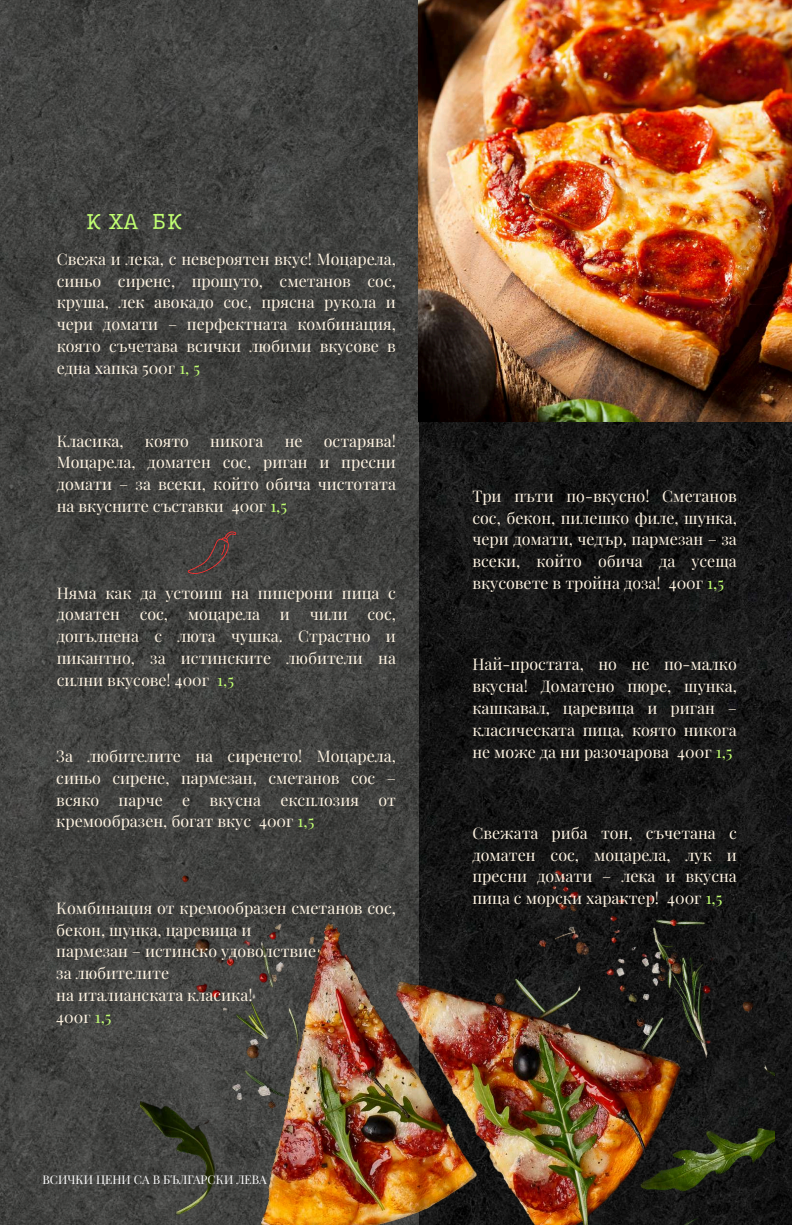
<style>
.page{position:relative;width:792px;height:1225px;background:#fff}
.page>*{position:absolute;margin:0;border:0;box-sizing:border-box;transform-origin:0 0}
.t1{font:21.4px "Carollo Playscript";color:#c1ff72}
.t2{font:16px/21.8px "Playfair Display";color:#fff4e2;text-align:justify}
.t3{font:12px "Playfair Display";color:#fff}
.s1{color:#c1ff72}
</style>
<div class="page">
<img style="left:418px;top:422px;width:374px;height:802px">
<img style="left:0;top:0;width:418px;height:1224px">
<img style="left:418px;top:0;width:374px;height:422px">
<img style="left:141px;top:748px;width:633px;height:476px">
<svg style="left:188px;top:531px;width:48px;height:42px;background:#4d403e"></svg>
<h1 class="t1" style="left:86px;top:208px;width:96px">E GA DE</h1>
<p class="t2" style="left:57px;top:247px;width:341px">Свежа и лека, с невероятен вкус! Моцарела, синьо сирене, прошуто, сметанов сос, круша, лек авокадо сос, прясна рукола и чери домати – перфектната комбинация, която съчетава всички любими вкусове в една хапка 500г <span class="s1">1, 5</span></p>
<p class="t2" style="left:57px;top:429px;width:341px;text-indent:267px">остарява!<br>Моцарела, доматен сос, риган и пресни домати – за всеки, който обича чистотата на вкусните съставки 400г <span class="s1">1,5</span></p>
<p class="t2" style="left:57px;top:429px;width:68px">Класика,</p>
<p class="t2" style="left:145px;top:429px;width:46px">която</p>
<p class="t2" style="left:210px;top:429px;width:55px">никога</p>
<p class="t2" style="left:285px;top:429px;width:19px">не</p>
<p class="t2" style="left:57px;top:581px;width:341px">Няма как да устоиш на пиперoни пица с доматен сос, моцарела и чили сос, допълнена с люта чушка. Страстно и пикантно, за истинските любители на силни вкусове! 400г <span class="s1">1,5</span></p>
<p class="t2" style="left:56px;top:744px;width:341px">За любителите на сиренето! Моцарела, синьо сирене, пармезан, сметанов сос – всяко парче е вкусна експлозия от кремообразен, богат вкус 400г <span class="s1">1,5</span></p>
<p class="t2" style="left:56px;top:896px;width:341px;text-align:left">Комбинация от кремообразен сметанов сос, бекон, шунка, царевица и<br>пармезан – истинско удоволствие<br>за любителите<br>на италианската класика!<br>400г <span class="s1">1,5</span></p>
<p class="t3" style="left:42px;top:1170px;width:226px">ВСИЧКИ ЦЕНИ СА В БЪЛГАРСКИ ЛЕВА</p>
<p class="t2" style="left:472px;top:484px;width:266px">Три пъти по-вкусно! Сметанов сос, бекон, пилешко филе, шунка, чери домати, чедър, пармезан – за всеки, който обича да усеща вкусовете в тройна доза! 400г <span class="s1">1,5</span></p>
<p class="t2" style="left:472px;top:652px;width:266px">Най-простата, но не по-малко вкусна! Доматено пюре, шунка, кашкавал, царевица и риган – класическата пица, която никога не може да ни разочарова 400г <span class="s1">1,5</span></p>
<p class="t2" style="left:472px;top:821px;width:266px">Свежата риба тон, съчетана с доматен сос, моцарела, лук и пресни домати – лека и вкусна пица с морски характер! 400г <span class="s1">1,5</span></p>
</div>
